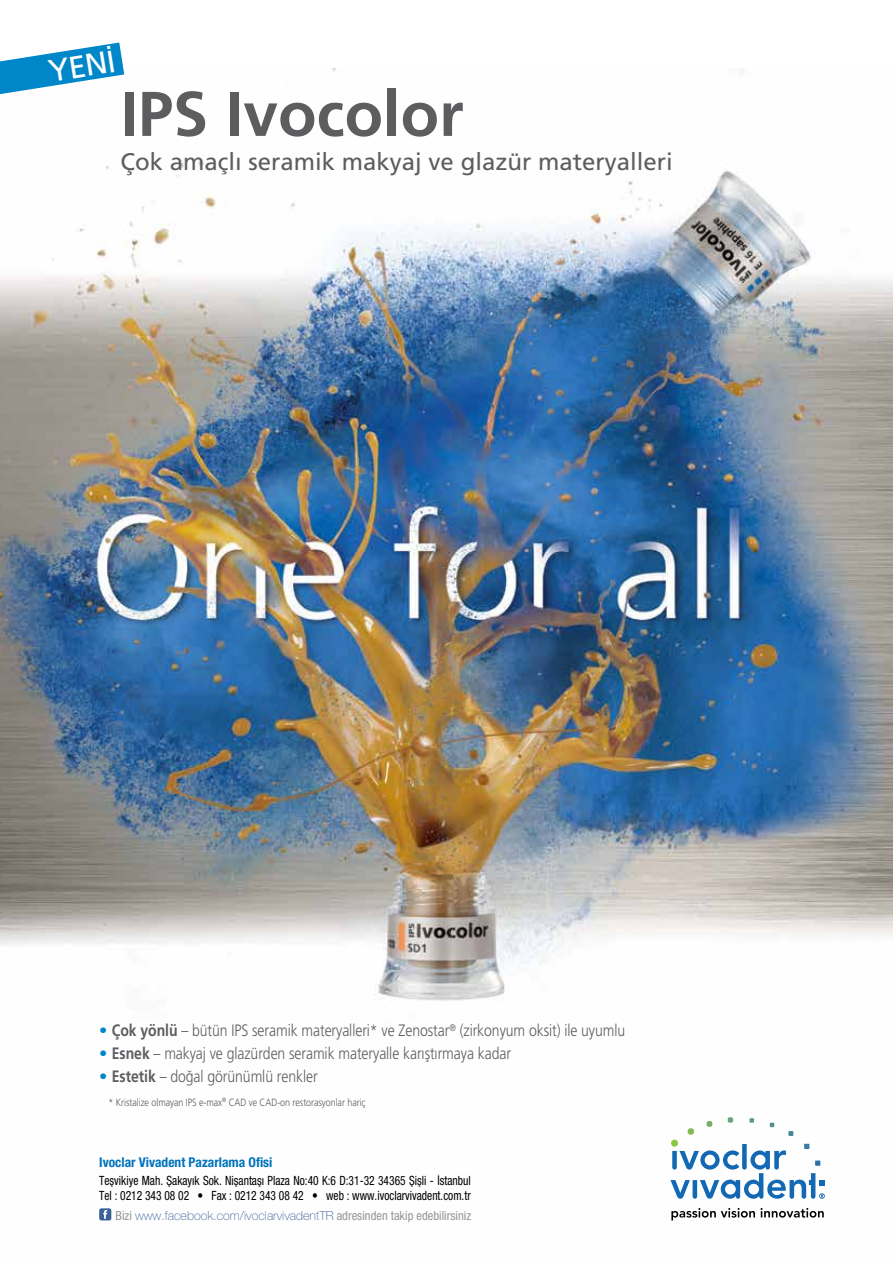
<style>
.page{position:relative;width:893px;height:1263px;background:#fff}
.page>*{position:absolute;margin:0;border:0;box-sizing:border-box;transform-origin:0 0}
.t1{font:63px "Frutiger T Bold";color:#5d5d5f}
.t2{font:31.2px "Frutiger";color:#fff}
.t3{font:24px "Frutiger";color:#5d5d5f}
.t4{font:300 16.5px "Frutiger";letter-spacing:-.005em;color:#5c5d60;scale:.85 1}
.t5{font:700 condensed 13.5px "Helvetica Neue";color:#0072bc}
.t6{font:condensed 12.75px/15.3px "Helvetica Neue";color:#000;scale:.9 1}
.t7{font:100 12.45px "Helvetica Neue";color:#3b6199}
.t8{font:300 10.5px "Frutiger";letter-spacing:-.005em;color:#5c5d60;scale:.85 1}
.s1{font-weight:700;color:#0087c9}
.s2{font-weight:700}
.s3{font-weight:400;font-stretch:condensed;color:#939598}
</style>
<div class="page">
<img style="left:0;top:68px;width:893px;height:1153px">
<svg style="left:670px;top:1117px;width:155px;height:82px"></svg>
<svg style="left:671px;top:1208px;width:153px;height:13px"></svg>
<div style="left:99px;top:1208px;width:12px;height:12px;background:#3b6199;border-radius:2px"></div>
<svg style="left:103px;top:1210px;width:4px;height:9px"></svg>
<svg style="left:0;top:42px;width:124px;height:52px"></svg>
<p class="t2" style="left:46px;top:53px;width:69px;rotate:-9deg">YENİ</p>
<p class="t1" style="left:120px;top:77px;width:345px">IPS Ivocolor</p>
<p class="t3" style="left:120px;top:148px;width:554px">Çok amaçlı seramik makyaj ve glazür materyalleri</p>
<p class="t4" style="left:99px;top:1021px;width:620px"><span class="s1">•</span> <span class="s2">Çok yönlü</span> – bütün IPS seramik materyalleri* ve Zenostar<sup>®</sup> (zirkonyum oksit) ile uyumlu</p>
<p class="t4" style="left:99px;top:1044px;width:486px"><span class="s1">•</span> <span class="s2">Esnek</span> – makyaj ve glazürden seramik materyalle karıştırmaya kadar</p>
<p class="t4" style="left:99px;top:1067px;width:259px"><span class="s1">•</span> <span class="s2">Estetik</span> – doğal görünümlü renkler</p>
<p class="t8" style="left:108px;top:1096px;width:304px">* Kristalize olmayan IPS e-max<sup>®</sup> CAD ve CAD-on restorasyonlar hariç</p>
<p class="t5" style="left:99px;top:1154px;width:175px">Ivoclar Vivadent Pazarlama Ofisi</p>
<p class="t6" style="left:99px;top:1172px;width:414px">Teşvikiye Mah. Şakayık Sok. Nişantaşı Plaza No:40 K:6 D:31-32 34365 Şişli - İstanbul<br>Tel : 0212 343 08 02 • Fax : 0212 343 08 42 • web : www.ivoclarvivadent.com.tr</p>
<p class="t7" style="left:116px;top:1208px;width:357px"><span class="s3">Bizi</span> www.facebook.com/ivoclarvivadentTR <span class="s3">adresinden takip edebilirsiniz</span></p>
</div>
